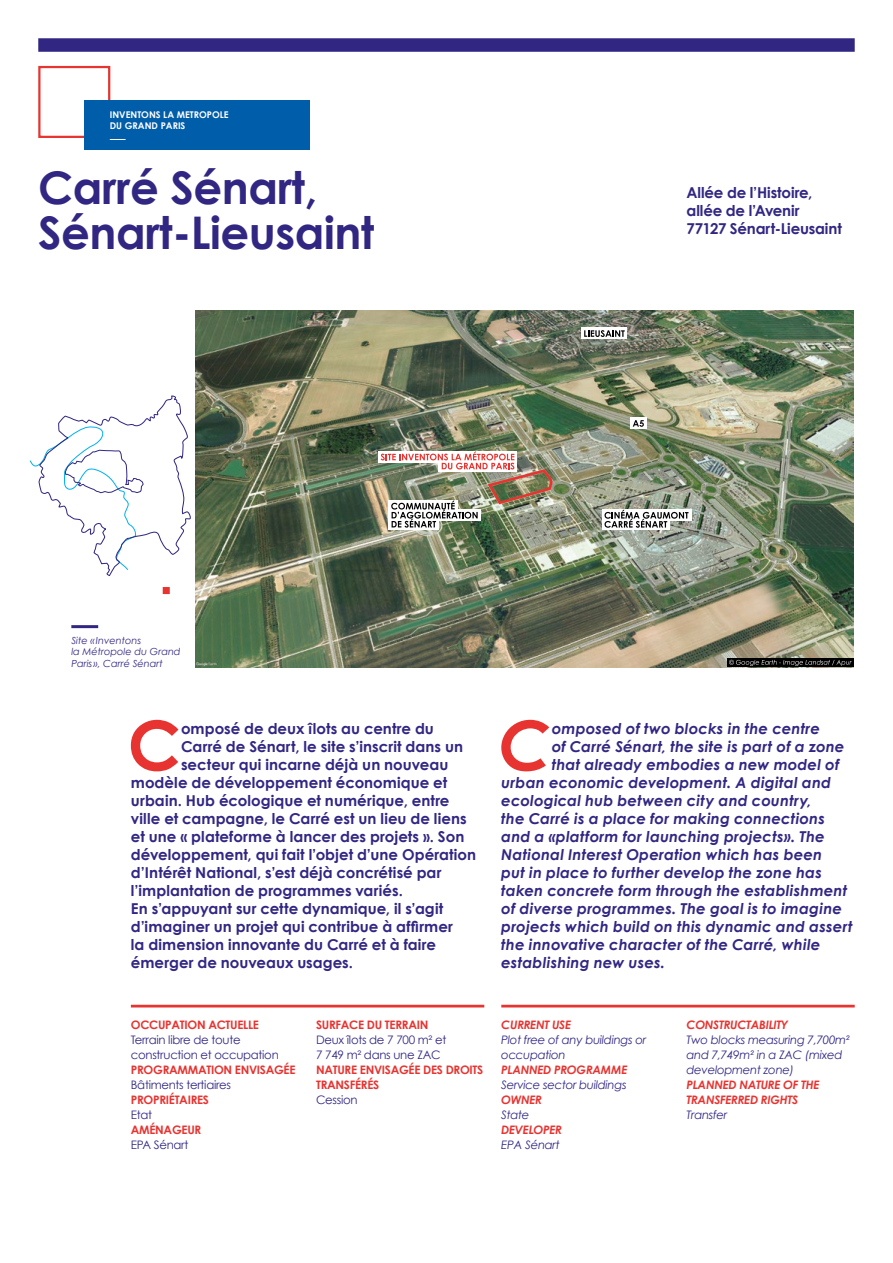
<style>
.page{position:relative;width:893px;height:1263px;background:#fff}
.page>*{position:absolute;margin:0;border:0;box-sizing:border-box;transform-origin:0 0}
.t1{font:700 68.4px "Century Gothic";color:#e73431}
.t2{font:italic 700 68.4px "Century Gothic";color:#e73431}
.t3{font:700 45px/45px "Century Gothic";letter-spacing:-.01em;color:#312783}
.t4{font:700 15px/18px "Century Gothic";color:#312783}
.t5{font:italic 700 15px "Century Gothic";letter-spacing:.01em;color:#312783}
.t6{font:italic 11.7px/15px "Century Gothic";letter-spacing:-.025em;color:#312783}
.t7{font:11.7px/15px "Century Gothic";letter-spacing:-.025em;color:#312783}
.t8{font:700 11.7px/15px "Century Gothic";letter-spacing:-.025em;color:#e73431}
.t9{font:italic 700 11.7px/15px "Century Gothic";letter-spacing:-.025em;color:#e73431}
.t10{font:italic 9.75px/11.7px "Century Gothic";color:#312783}
.t11{font:700 9.3px/11.1px "Century Gothic";color:#fff}
</style>
<div class="page">
<div style="left:38px;top:38px;width:817px;height:14px;background:#312783"></div>
<hr style="left:131px;top:1005px;width:353px;height:2px;background:#e73431">
<hr style="left:71px;top:625px;width:27px;height:3px;background:#312783">
<div style="left:38px;top:66px;width:72px;height:72px;border:2px solid #e73431"></div>
<div style="left:84px;top:101px;width:225px;height:49px;background:#005da9"></div>
<svg style="left:110px;top:139px;width:16px;height:1px"></svg>
<img style="left:196px;top:310px;width:658px;height:357px">
<div style="left:630px;top:418px;width:17px;height:11px;background:#fff"></div>
<svg style="left:633px;top:420px;width:11px;height:7px"></svg>
<div style="left:581px;top:328px;width:46px;height:11px;background:#fff"></div>
<svg style="left:584px;top:330px;width:41px;height:7px"></svg>
<div style="left:389px;top:519px;width:50px;height:11px;background:#fff"></div>
<div style="left:727px;top:658px;width:127px;height:9px;background:#000"></div>
<svg style="left:729px;top:660px;width:123px;height:6px"></svg>
<div style="left:602px;top:509px;width:89px;height:12px;background:#fff"></div>
<div style="left:602px;top:519px;width:68px;height:11px;background:#fff"></div>
<svg style="left:604px;top:510px;width:84px;height:18px"></svg>
<div style="left:378px;top:451px;width:139px;height:12px;background:#fff"></div>
<img style="left:381px;top:452px;width:173px;height:76px">
<svg style="left:29px;top:395px;width:162px;height:181px"></svg>
<svg style="left:163px;top:587px;width:7px;height:7px"></svg>
<hr style="left:501px;top:1005px;width:354px;height:2px;background:#e73431">
<p class="t11" style="left:110px;top:108px;width:120px">INVENTONS LA METROPOLE<br>DU GRAND PARIS</p>
<h2 class="t3" style="left:38px;top:164px;width:338px">Carré Sénart,<br>Sénart-Lieusaint</h2>
<p class="t4" style="left:686px;top:183px;width:157px">Allée de l’Histoire, allée de l’Avenir<br>77127 Sénart-Lieusaint</p>
<p class="t10" style="left:71px;top:634px;width:111px">Site « Inventons<br>la Métropole du Grand<br>Paris », Carré Sénart</p>
<h1 class="t1" style="left:128px;top:702px;width:55px">C</h1>
<p class="t4" style="left:181px;top:719px;width:254px">omposé de deux îlots au centre du</p>
<p class="t4" style="left:181px;top:737px;width:284px">Carré de Sénart, le site s’inscrit dans un</p>
<p class="t4" style="left:181px;top:755px;width:269px">secteur qui incarne déjà un nouveau</p>
<p class="t4" style="left:131px;top:773px;width:318px">modèle de développement économique et</p>
<p class="t4" style="left:131px;top:791px;width:320px">urbain. Hub écologique et numérique, entre</p>
<p class="t4" style="left:131px;top:809px;width:337px">ville et campagne, le Carré est un lieu de liens</p>
<p class="t4" style="left:131px;top:827px;width:335px">et une « plateforme à lancer des projets ». Son</p>
<p class="t4" style="left:131px;top:845px;width:347px">développement, qui fait l’objet d’une Opération</p>
<p class="t4" style="left:131px;top:863px;width:312px">d’Intérêt National, s’est déjà concrétisé par</p>
<p class="t4" style="left:131px;top:881px;width:274px">l’implantation de programmes variés.</p>
<p class="t4" style="left:131px;top:899px;width:314px">En s’appuyant sur cette dynamique, il s’agit</p>
<p class="t4" style="left:131px;top:917px;width:324px">d’imaginer un projet qui contribue à affirmer</p>
<p class="t4" style="left:131px;top:935px;width:307px">la dimension innovante du Carré et à faire</p>
<p class="t4" style="left:131px;top:953px;width:224px">émerger de nouveaux usages.</p>
<h1 class="t2" style="left:498px;top:701px;width:55px">C</h1>
<p class="t5" style="left:552px;top:719px;width:270px">omposed of two blocks in the centre</p>
<p class="t5" style="left:552px;top:737px;width:294px">of Carré Sénart, the site is part of a zone</p>
<p class="t5" style="left:552px;top:755px;width:289px">that already embodies a new model of</p>
<p class="t5" style="left:501px;top:773px;width:331px">urban economic development. A digital and</p>
<p class="t5" style="left:501px;top:791px;width:312px">ecological hub between city and country,</p>
<p class="t5" style="left:501px;top:809px;width:325px">the Carré is a place for making connections</p>
<p class="t5" style="left:501px;top:827px;width:325px">and a «platform for launching projects». The</p>
<p class="t5" style="left:501px;top:845px;width:322px">National Interest Operation which has been</p>
<p class="t5" style="left:501px;top:863px;width:322px">put in place to further develop the zone has</p>
<p class="t5" style="left:501px;top:881px;width:348px">taken concrete form through the establishment</p>
<p class="t5" style="left:501px;top:899px;width:342px">of diverse programmes. The goal is to imagine</p>
<p class="t5" style="left:501px;top:917px;width:353px">projects which build on this dynamic and assert</p>
<p class="t5" style="left:501px;top:935px;width:321px">the innovative character of the Carré, while</p>
<p class="t5" style="left:501px;top:953px;width:165px">establishing new uses.</p>
<p class="t8" style="left:131px;top:1017px;width:130px">OCCUPATION ACTUELLE</p>
<p class="t7" style="left:131px;top:1032px;width:149px">Terrain libre de toute construction et occupation</p>
<p class="t8" style="left:131px;top:1062px;width:166px">PROGRAMMATION ENVISAGÉE</p>
<p class="t7" style="left:131px;top:1077px;width:102px">Bâtiments tertiaires</p>
<p class="t8" style="left:131px;top:1092px;width:80px">PROPRIÉTAIRES</p>
<p class="t7" style="left:131px;top:1107px;width:23px">Etat</p>
<p class="t8" style="left:131px;top:1122px;width:72px">AMÉNAGEUR</p>
<p class="t7" style="left:131px;top:1137px;width:59px">EPA Sénart</p>
<p class="t8" style="left:316px;top:1017px;width:114px">SURFACE DU TERRAIN</p>
<p class="t7" style="left:316px;top:1032px;width:132px">Deux îlots de 7 700 m² et<br>7 749 m² dans une ZAC</p>
<p class="t8" style="left:316px;top:1062px;width:169px">NATURE ENVISAGÉE DES DROITS<br>TRANSFÉRÉS</p>
<p class="t7" style="left:316px;top:1092px;width:43px">Cession</p>
<p class="t9" style="left:501px;top:1017px;width:71px">CURRENT USE</p>
<p class="t6" style="left:501px;top:1032px;width:146px">Plot free of any buildings or occupation</p>
<p class="t9" style="left:501px;top:1062px;width:128px">PLANNED PROGRAMME</p>
<p class="t6" style="left:501px;top:1077px;width:127px">Service sector buildings</p>
<p class="t9" style="left:501px;top:1092px;width:42px">OWNER</p>
<p class="t6" style="left:501px;top:1107px;width:30px">State</p>
<p class="t9" style="left:501px;top:1122px;width:62px">DEVELOPER</p>
<p class="t6" style="left:501px;top:1137px;width:60px">EPA Sénart</p>
<p class="t9" style="left:686px;top:1017px;width:103px">CONSTRUCTABILITY</p>
<p class="t6" style="left:686px;top:1032px;width:165px">Two blocks measuring 7,700m² and 7,749m² in a ZAC (mixed development zone)</p>
<p class="t9" style="left:686px;top:1077px;width:134px">PLANNED NATURE OF THE<br>TRANSFERRED RIGHTS</p>
<p class="t6" style="left:686px;top:1107px;width:42px">Transfer</p>
</div>
